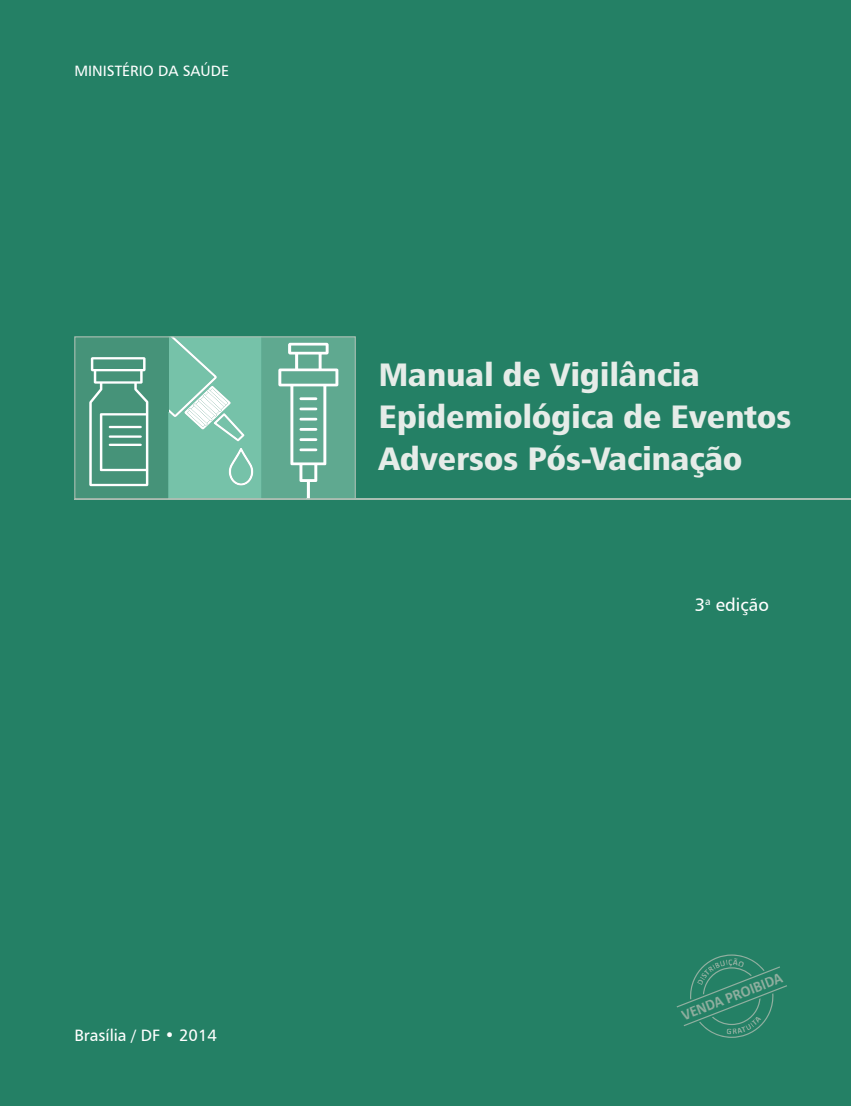
<style>
.page{position:relative;width:851px;height:1106px;background:#fff}
.page>*{position:absolute;margin:0;border:0;box-sizing:border-box;transform-origin:0 0}
.t1{font:32.4px/42px "Humanist 777 BT Black Condensed B";letter-spacing:-.01em;color:#e6ece8;scale:1.11 1}
.t2{font:18px "Humanist 777 BT Roman B";color:#fff}
.t3{font:16.5px "Humanist 777 BT Roman B";color:#fff}
.t4{font:700 16.05px "Calibri";color:#91afa0;scale:.92 1}
.t5{font:15px "Humanist 777 BT Roman B";color:#fff}
</style>
<div class="page">
<div style="left:0;top:0;width:850px;height:1106px;background:#248065"></div>
<hr style="left:75px;top:498px;width:775px;height:1px;background:#a9beb2">
<svg style="left:76px;top:338px;width:278px;height:159px;background:#6fb39c"></svg>
<hr style="left:299px;top:428px;width:18px;height:3px;background:#fff;border-radius:2px">
<hr style="left:299px;top:438px;width:18px;height:3px;background:#fff;border-radius:2px">
<hr style="left:299px;top:448px;width:18px;height:3px;background:#fff;border-radius:2px">
<div style="left:74px;top:336px;width:282px;height:163px;border:1px solid #a9beb2"></div>
<svg style="left:676px;top:954px;width:111px;height:83px"></svg>
<p class="t5" style="left:74px;top:61px;width:156px">MINISTÉRIO DA SAÚDE</p>
<p class="t3" style="left:74px;top:1025px;width:144px">Brasília / DF • 2014</p>
<p class="t1" style="left:378px;top:353px;width:373px">Manual de Vigilância<br>Epidemiológica de Eventos<br>Adversos Pós-Vacinação</p>
<p class="t2" style="left:694px;top:593px;width:75px">3<sup>a</sup> edição</p>
<p class="t4" style="left:678px;top:1006px;width:118px;rotate:-21deg">VENDA PROIBIDA</p>
</div>
